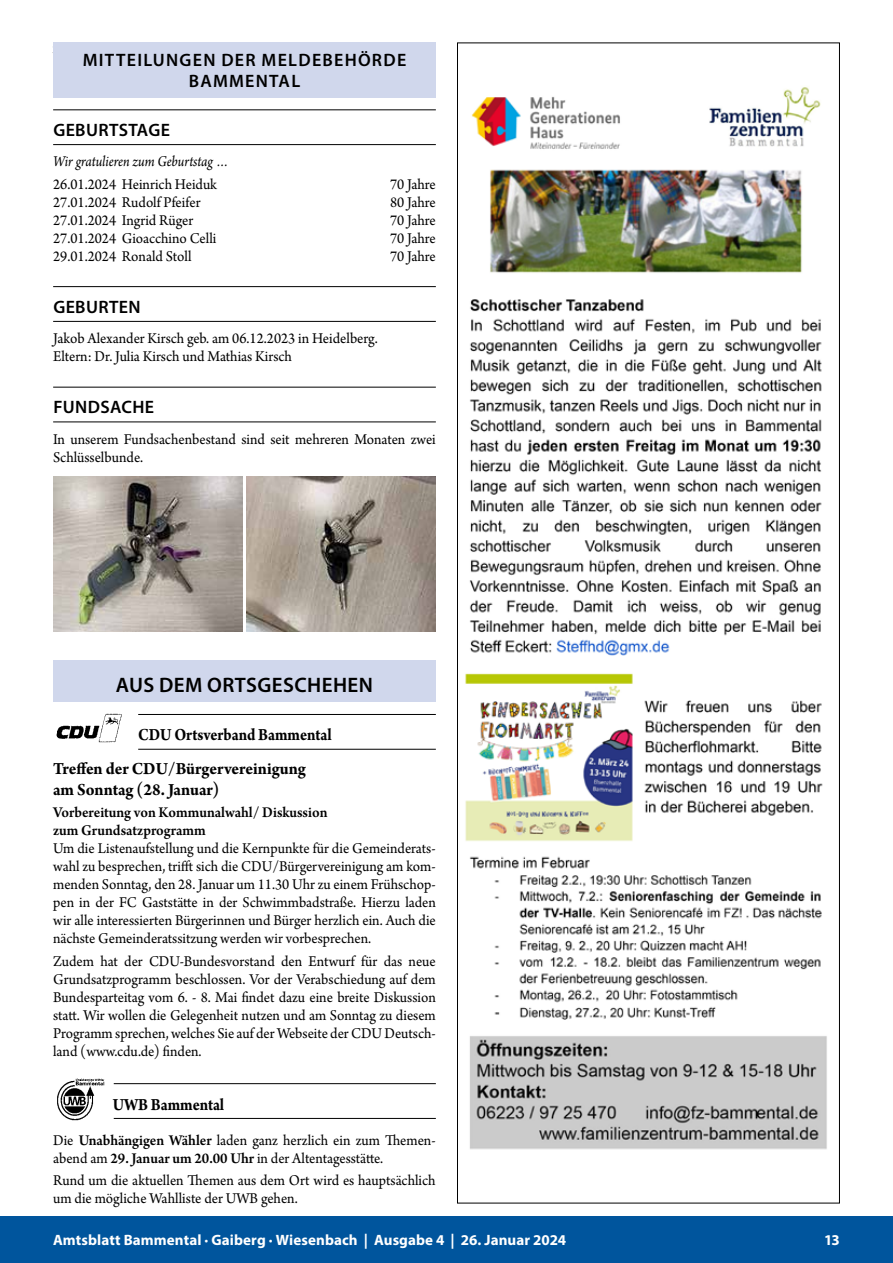
<style>
.page{position:relative;width:893px;height:1263px;background:#fff}
.page>*{position:absolute;margin:0;border:0;box-sizing:border-box;transform-origin:0 0}
.t1{font:600 21px "Myriad Pro";letter-spacing:.02em;color:#000}
.t2{font:700 18px/33.8px "Arno Pro";letter-spacing:-.005em;color:#000;scale:.88 1}
.t3{font:600 18px/21px "Myriad Pro";letter-spacing:.065em;color:#000;text-align:center}
.t4{font:600 18px "Myriad Pro";letter-spacing:.02em;color:#000}
.t5{font:700 18px "Arno Pro";letter-spacing:-.005em;color:#000;scale:.95 1}
.t6{font:15.75px/18px "Arno Pro";color:#000;scale:.95 1}
.t7{font:600 15.75px/18px "Arno Pro";color:#000;scale:.95 1}
.t8{font:italic 15.75px "Arno Pro";letter-spacing:-.005em;color:#000;scale:.9 1}
.t9{font:700 15px "Myriad Pro";letter-spacing:.005em;color:#fff}
.s1{font-weight:600}
</style>
<div class="page">
<div style="left:0;top:1216px;width:893px;height:47px;background:#00559d"></div>
<img style="left:465px;top:87px;width:362px;height:1063px">
<hr style="left:53px;top:109px;width:383px;height:1px;background:#000">
<hr style="left:53px;top:144px;width:383px;height:1px;background:#000">
<hr style="left:53px;top:286px;width:383px;height:1px;background:#000">
<hr style="left:53px;top:321px;width:383px;height:1px;background:#000">
<hr style="left:53px;top:387px;width:383px;height:1px;background:#000">
<hr style="left:53px;top:421px;width:383px;height:1px;background:#000">
<hr style="left:138px;top:714px;width:298px;height:1px;background:#000">
<hr style="left:138px;top:749px;width:298px;height:1px;background:#000">
<hr style="left:114px;top:1083px;width:322px;height:1px;background:#000">
<hr style="left:114px;top:1118px;width:322px;height:1px;background:#000">
<div style="left:53px;top:42px;width:383px;height:56px;background:#d0d7ec"></div>
<img style="left:53px;top:476px;width:189px;height:155px">
<img style="left:247px;top:476px;width:189px;height:155px">
<div style="left:53px;top:661px;width:383px;height:41px;background:#d0d7ec"></div>
<img style="left:56px;top:713px;width:66px;height:30px">
<img style="left:57px;top:1078px;width:48px;height:43px">
<p class="t3" style="left:83px;top:49px;width:325px">MITTEILUNGEN DER MELDEBEHÖRDE<br>BAMMENTAL</p>
<p class="t4" style="left:53px;top:118px;width:118px">GEBURTSTAGE</p>
<p class="t8" style="left:53px;top:153px;width:198px">Wir gratulieren zum Geburtstag …</p>
<p class="t6" style="left:53px;top:176px;width:174px">26.01.2024 Heinrich Heiduk</p>
<p class="t6" style="left:390px;top:176px;width:50px">70 Jahre</p>
<p class="t6" style="left:53px;top:194px;width:157px">27.01.2024 Rudolf Pfeifer</p>
<p class="t6" style="left:390px;top:194px;width:50px">80 Jahre</p>
<p class="t6" style="left:53px;top:212px;width:149px">27.01.2024 Ingrid Rüger</p>
<p class="t6" style="left:390px;top:212px;width:50px">70 Jahre</p>
<p class="t6" style="left:53px;top:230px;width:173px">27.01.2024 Gioacchino Celli</p>
<p class="t6" style="left:390px;top:230px;width:50px">70 Jahre</p>
<p class="t6" style="left:53px;top:248px;width:147px">29.01.2024 Ronald Stoll</p>
<p class="t6" style="left:390px;top:248px;width:50px">70 Jahre</p>
<p class="t4" style="left:53px;top:295px;width:89px">GEBURTEN</p>
<p class="t6" style="left:53px;top:330px;width:343px">Jakob Alexander Kirsch geb. am 06.12.2023 in Heidelberg.<br>Eltern: Dr. Julia Kirsch und Mathias Kirsch</p>
<p class="t4" style="left:53px;top:395px;width:102px">FUNDSACHE</p>
<p class="t6" style="left:53px;top:431px;width:404px">In unserem Fundsachenbestand sind seit mehreren Monaten zwei<br>Schlüsselbunde.</p>
<h1 class="t1" style="left:116px;top:671px;width:259px">AUS DEM ORTSGESCHEHEN</h1>
<p class="t2" style="left:53px;top:719px;width:318px;text-indent:85px">CDU Ortsverband Bammental<br>Treffen der CDU/Bürgervereinigung</p>
<p class="t5" style="left:53px;top:779px;width:176px">am Sonntag (28. Januar)</p>
<p class="t7" style="left:53px;top:804px;width:290px">Vorbereitung von Kommunalwahl/ Diskussion zum Grundsatzprogramm</p>
<p class="t6" style="left:53px;top:840px;width:404px;text-align:justify">Um die Listenaufstellung und die Kernpunkte für die Gemeinderats&shy;wahl zu besprechen, trifft sich die CDU/Bürgervereinigung am kom&shy;menden Sonntag, den 28. Januar um 11.30 Uhr zu einem Frühschop&shy;pen in der FC Gaststätte in der Schwimmbadstraße. Hierzu laden wir alle interessierten Bürgerinnen und Bürger herzlich ein. Auch die nächste Gemeinderatssitzung werden wir vorbesprechen.</p>
<p class="t6" style="left:53px;top:953px;width:404px;text-align:justify">Zudem hat der CDU-Bundesvorstand den Entwurf für das neue Grundsatzprogramm beschlossen. Vor der Verabschiedung auf dem Bundesparteitag vom 6. - 8. Mai findet dazu eine breite Diskussion statt. Wir wollen die Gelegenheit nutzen und am Sonntag zu diesem Programm sprechen, welches Sie auf der Webseite der CDU Deutsch&shy;land (www.cdu.de) finden.</p>
<p class="t2" style="left:113px;top:1088px;width:128px">UWB Bammental</p>
<p class="t6" style="left:53px;top:1132px;width:404px">Die <span class="s1">Unabhängigen Wähler</span> laden ganz herzlich ein zum Themen&shy;abend am <span class="s1">29. Januar um 20.00 Uhr</span> in der Altentagesstätte.</p>
<p class="t6" style="left:53px;top:1172px;width:404px">Rund um die aktuellen Themen aus dem Ort wird es hauptsächlich um die mögliche Wahlliste der UWB gehen.</p>
<p class="t9" style="left:53px;top:1230px;width:515px">Amtsblatt Bammental · Gaiberg · Wiesenbach | Ausgabe 4 | 26. Januar 2024</p>
<p class="t9" style="left:824px;top:1230px;width:17px">13</p>
</div>
